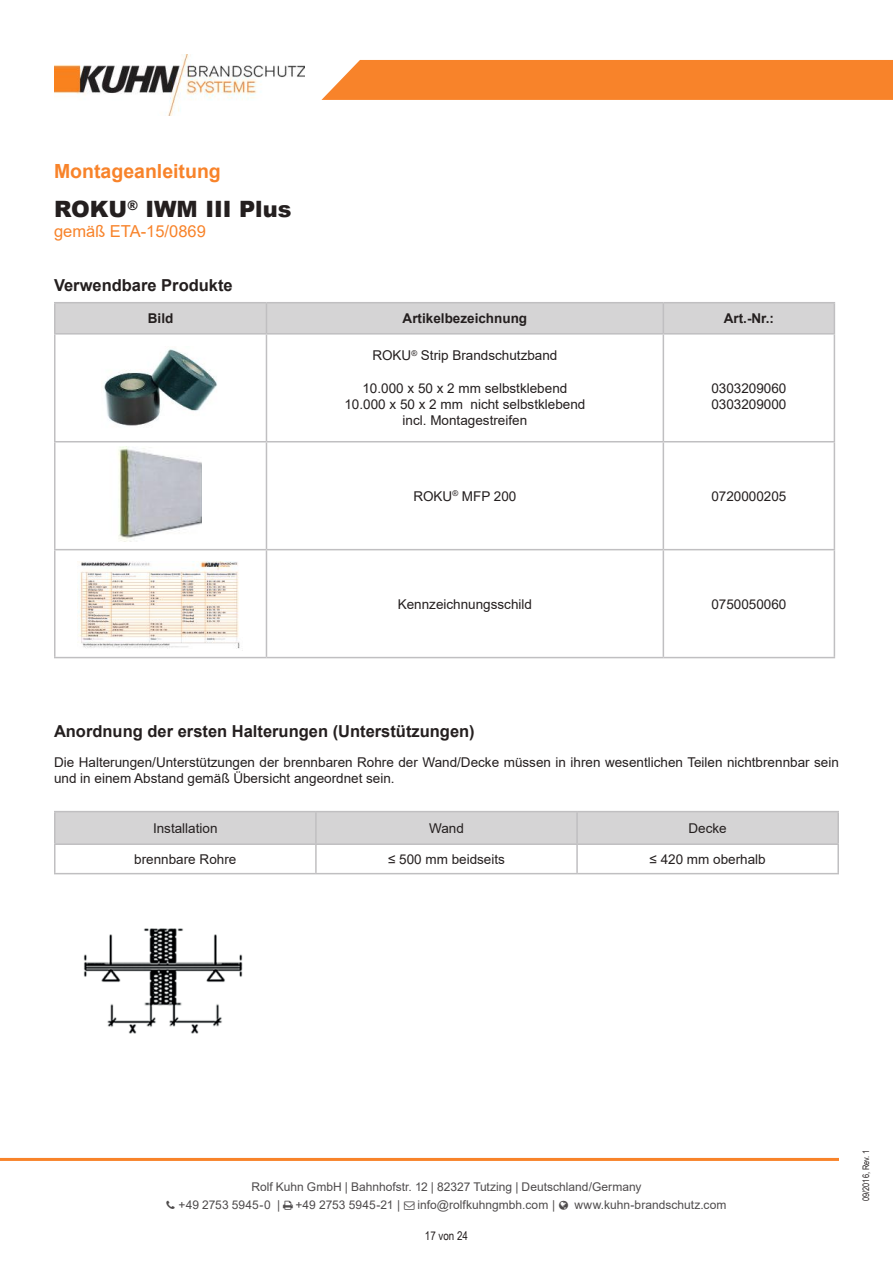
<style>
.page{position:relative;width:893px;height:1263px;background:#fff}
.page>*{position:absolute;margin:0;border:0;box-sizing:border-box;transform-origin:0 0}
.t1{font:900 22.5px "Arial";color:#241f1f}
.t2{font:700 19.5px "Arial";color:#f8832a}
.t3{font:700 16.5px "Arial";color:#241f1f}
.t4{font:16.5px "Arial";color:#f8832a}
.t5{font:13.5px/16.2px "Arial";color:#241f1f}
.t6{font:700 13.5px "Arial";color:#241f1f}
.t7{font:12px/18px "Arial";color:#4e4b4c}
.t8{font:12px "Arial Narrow";color:#241f1f}
.t9{font:9px "Arial Narrow";color:#241f1f}
</style>
<div class="page">
<img style="left:104px;top:349px;width:113px;height:77px">
<img style="left:77px;top:562px;width:163px;height:87px">
<img style="left:118px;top:446px;width:84px;height:96px">
<hr style="left:0;top:1158px;width:839px;height:3px;background:#f8832a">
<img style="left:54px;top:54px;width:251px;height:61px">
<div style="left:321px;top:60px;width:572px;height:40px;background:#f8832a"></div>
<div style="left:56px;top:303px;width:778px;height:30px;background:#d5d4d5"></div>
<hr style="left:54px;top:302px;width:212px;height:1px;background:#c0bfc1">
<hr style="left:54px;top:303px;width:2px;height:30px;background:#c0bfc1">
<hr style="left:266px;top:302px;width:397px;height:1px;background:#c0bfc1">
<hr style="left:266px;top:303px;width:1px;height:30px;background:#c0bfc1">
<hr style="left:663px;top:302px;width:172px;height:1px;background:#c0bfc1">
<hr style="left:663px;top:303px;width:1px;height:30px;background:#c0bfc1">
<hr style="left:834px;top:303px;width:1px;height:30px;background:#c0bfc1">
<hr style="left:54px;top:333px;width:212px;height:2px;background:#c0bfc1">
<hr style="left:54px;top:335px;width:2px;height:106px;background:#c0bfc1">
<hr style="left:266px;top:333px;width:397px;height:2px;background:#c0bfc1">
<hr style="left:266px;top:335px;width:1px;height:106px;background:#c0bfc1">
<hr style="left:663px;top:333px;width:172px;height:2px;background:#c0bfc1">
<hr style="left:663px;top:335px;width:1px;height:106px;background:#c0bfc1">
<hr style="left:834px;top:335px;width:1px;height:106px;background:#c0bfc1">
<hr style="left:54px;top:441px;width:212px;height:1px;background:#c0bfc1">
<hr style="left:54px;top:442px;width:2px;height:107px;background:#c0bfc1">
<hr style="left:266px;top:441px;width:397px;height:1px;background:#c0bfc1">
<hr style="left:266px;top:442px;width:1px;height:107px;background:#c0bfc1">
<hr style="left:663px;top:441px;width:172px;height:1px;background:#c0bfc1">
<hr style="left:663px;top:442px;width:1px;height:107px;background:#c0bfc1">
<hr style="left:834px;top:442px;width:1px;height:107px;background:#c0bfc1">
<hr style="left:54px;top:549px;width:212px;height:1px;background:#c0bfc1">
<hr style="left:54px;top:550px;width:2px;height:107px;background:#c0bfc1">
<hr style="left:266px;top:549px;width:397px;height:1px;background:#c0bfc1">
<hr style="left:266px;top:550px;width:1px;height:107px;background:#c0bfc1">
<hr style="left:663px;top:549px;width:172px;height:1px;background:#c0bfc1">
<hr style="left:663px;top:550px;width:1px;height:107px;background:#c0bfc1">
<hr style="left:834px;top:550px;width:1px;height:107px;background:#c0bfc1">
<hr style="left:54px;top:657px;width:212px;height:1px;background:#c0bfc1">
<hr style="left:266px;top:657px;width:397px;height:1px;background:#c0bfc1">
<hr style="left:663px;top:657px;width:172px;height:1px;background:#c0bfc1">
<hr style="left:54px;top:811px;width:262px;height:1px;background:#c0bfc1">
<hr style="left:316px;top:811px;width:261px;height:1px;background:#c0bfc1">
<hr style="left:577px;top:811px;width:262px;height:1px;background:#c0bfc1">
<hr style="left:837px;top:812px;width:2px;height:31px;background:#c0bfc1">
<svg style="left:54px;top:812px;width:783px;height:61px"></svg>
<hr style="left:316px;top:843px;width:261px;height:2px;background:#c0bfc1">
<hr style="left:315px;top:845px;width:2px;height:28px;background:#c0bfc1">
<hr style="left:577px;top:843px;width:262px;height:2px;background:#c0bfc1">
<hr style="left:576px;top:845px;width:2px;height:28px;background:#c0bfc1">
<hr style="left:837px;top:845px;width:2px;height:28px;background:#c0bfc1">
<hr style="left:54px;top:873px;width:262px;height:1px;background:#c0bfc1">
<hr style="left:316px;top:873px;width:261px;height:1px;background:#c0bfc1">
<hr style="left:577px;top:873px;width:262px;height:1px;background:#c0bfc1">
<img style="left:83px;top:928px;width:160px;height:106px">
<h2 class="t2" style="left:54px;top:157px;width:168px">Montageanleitung</h2>
<h1 class="t1" style="left:54px;top:193px;width:239px">ROKU<sup>®</sup> IWM III Plus</h1>
<p class="t4" style="left:54px;top:220px;width:153px">gemäß ETA-15/0869</p>
<p class="t3" style="left:54px;top:273px;width:180px">Verwendbare Produkte</p>
<p class="t6" style="left:148px;top:309px;width:27px">Bild</p>
<p class="t6" style="left:403px;top:309px;width:126px">Artikelbezeichnung</p>
<p class="t6" style="left:724px;top:309px;width:52px">Art.-Nr.:</p>
<p class="t5" style="left:372px;top:347px;width:187px">ROKU<sup>®</sup> Strip Brandschutzband</p>
<p class="t5" style="left:344px;top:380px;width:242px;text-align:center">10.000 x 50 x 2 mm selbstklebend<br>10.000 x 50 x 2 mm nicht selbstklebend incl. Montagestreifen</p>
<p class="t5" style="left:711px;top:380px;width:77px">0303209060<br>0303209000</p>
<p class="t5" style="left:413px;top:488px;width:105px">ROKU<sup>®</sup> MFP 200</p>
<p class="t5" style="left:711px;top:488px;width:77px">0720000205</p>
<p class="t5" style="left:398px;top:596px;width:136px">Kennzeichnungsschild</p>
<p class="t5" style="left:711px;top:596px;width:77px">0750050060</p>
<p class="t3" style="left:54px;top:719px;width:422px">Anordnung der ersten Halterungen (Unterstützungen)</p>
<p class="t5" style="left:54px;top:754px;width:786px">Die Halterungen/Unterstützungen der brennbaren Rohre der Wand/Decke müssen in ihren wesentlichen Teilen nichtbrennbar sein und in einem Abstand gemäß Übersicht angeordnet sein.</p>
<p class="t5" style="left:153px;top:820px;width:66px">Installation</p>
<p class="t5" style="left:429px;top:820px;width:36px">Wand</p>
<p class="t5" style="left:688px;top:820px;width:40px">Decke</p>
<p class="t5" style="left:134px;top:851px;width:104px">brennbare Rohre</p>
<p class="t5" style="left:388px;top:851px;width:118px">≤ 500 mm beidseits</p>
<p class="t5" style="left:649px;top:851px;width:118px">≤ 420 mm oberhalb</p>
<p class="t7" style="left:179px;top:1178px;width:464px;text-indent:73px">Rolf Kuhn GmbH | Bahnhofstr. 12 | 82327 Tutzing | Deutschland/Germany +49 2753 5945-0 |</p>
<p class="t7" style="left:295px;top:1196px;width:106px">+49 2753 5945-21 |</p>
<p class="t7" style="left:418px;top:1196px;width:139px">info@rolfkuhngmbh.com |</p>
<p class="t7" style="left:575px;top:1196px;width:153px">www.kuhn-brandschutz.com</p>
<p class="t8" style="left:425px;top:1227px;width:45px">17 von 24</p>
<p class="t9" style="left:859px;top:1201px;width:53px;rotate:-90deg">09/2016, Rev. 1</p>
</div>
